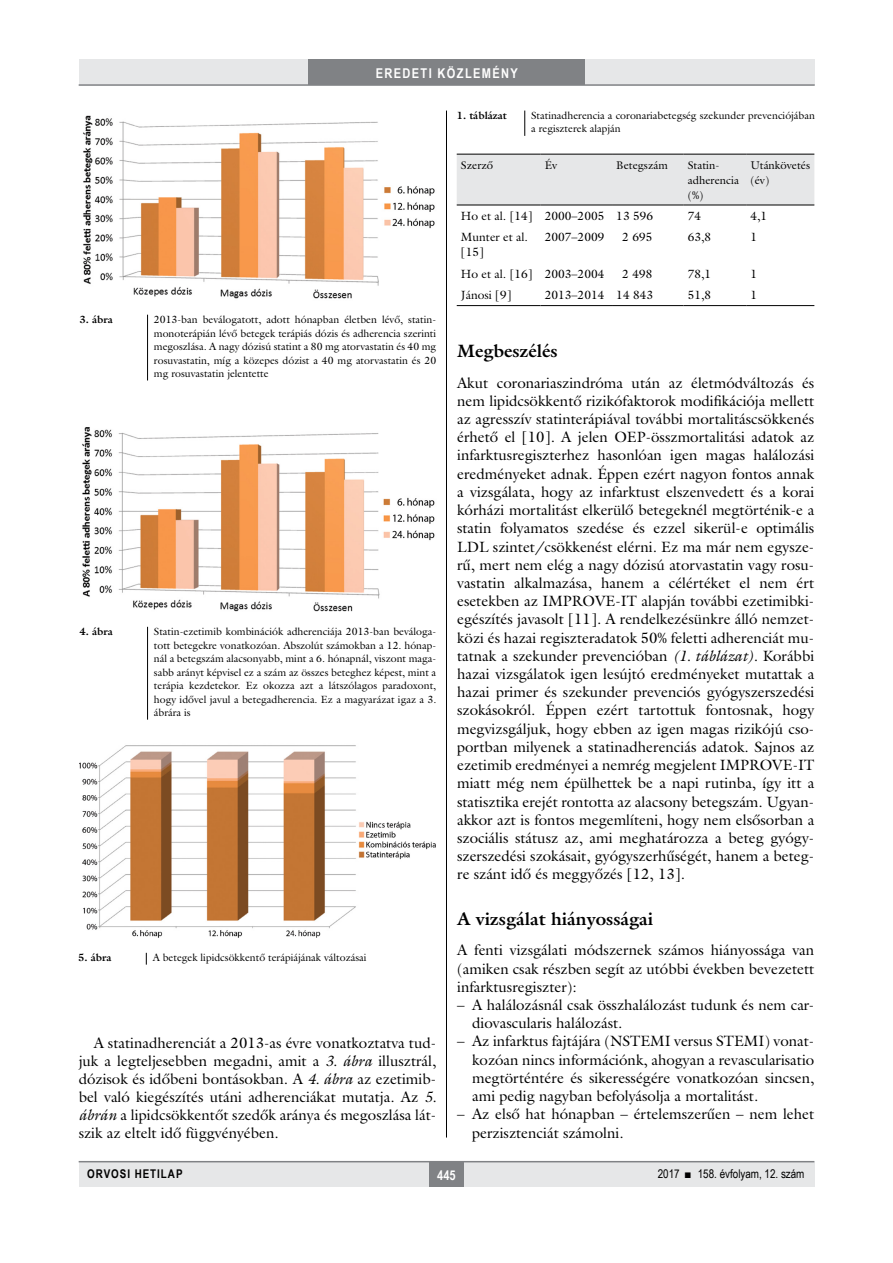
<style>
.page{position:relative;width:893px;height:1263px;background:#fff}
.page>*{position:absolute;margin:0;border:0;box-sizing:border-box;transform-origin:0 0}
.alcimbold{font:700 18px "Galliard Reg";color:#000}
.Body_tompa{font:15px/18.1px "Galliard Reg";color:#000;text-align:justify}
.Body_Text{font:15px/18px "Galliard Reg";color:#000;text-align:justify}
.rovatcim_jo{font:700 13.5px "Arial Narrow";letter-spacing:.1em;color:#fff}
.oldalszam{font:700 13.5px "Arial Narrow";color:#fff}
.tabla{font:12px/15px "Galliard Reg";color:#000}
.pagina{font:12px "Arial Narrow";color:#000}
.pagina-2{font:700 12px "Arial Narrow";letter-spacing:.08em;color:#000}
.tablafej{font:11.25px/15px "Galliard Reg";color:#000}
.kepalairas2{font:10.5px/13.5px "Galliard Reg";color:#000;text-align:justify}
.kepalairas1{font:700 10.5px "Galliard Reg";color:#000}
.s1{font-style:italic}
</style>
<div class="page">
<div style="left:79px;top:1161px;width:735px;height:25px;background:#e6e7e8"></div>
<div style="left:429px;top:1161px;width:34px;height:25px;background:#808285"></div>
<hr style="left:79px;top:1161px;width:735px;height:1px;background:#808285">
<div style="left:79px;top:60px;width:735px;height:25px;background:#e6e7e8"></div>
<div style="left:308px;top:60px;width:277px;height:25px;background:#808285"></div>
<hr style="left:79px;top:84px;width:736px;height:2px;background:#808285">
<hr style="left:446px;top:111px;width:1px;height:1026px;background:#000">
<svg style="left:524px;top:111px;width:1px;height:25px"></svg>
<div style="left:457px;top:155px;width:357px;height:50px;background:#e6e7e8"></div>
<hr style="left:457px;top:154px;width:83px;height:1px;background:#000">
<hr style="left:540px;top:154px;width:72px;height:1px;background:#000">
<hr style="left:612px;top:154px;width:71px;height:1px;background:#000">
<hr style="left:683px;top:154px;width:63px;height:1px;background:#000">
<hr style="left:746px;top:154px;width:68px;height:1px;background:#000">
<hr style="left:457px;top:205px;width:83px;height:1px;background:#000">
<hr style="left:540px;top:205px;width:72px;height:1px;background:#000">
<hr style="left:612px;top:205px;width:71px;height:1px;background:#000">
<hr style="left:683px;top:205px;width:63px;height:1px;background:#000">
<hr style="left:746px;top:205px;width:68px;height:1px;background:#000">
<hr style="left:457px;top:305px;width:83px;height:1px;background:#000">
<hr style="left:540px;top:305px;width:72px;height:1px;background:#000">
<hr style="left:612px;top:305px;width:71px;height:1px;background:#000">
<hr style="left:683px;top:305px;width:63px;height:1px;background:#000">
<hr style="left:746px;top:305px;width:68px;height:1px;background:#000">
<img style="left:83px;top:115px;width:352px;height:184px">
<img style="left:82px;top:427px;width:353px;height:185px">
<img style="left:80px;top:745px;width:356px;height:192px">
<hr style="left:147px;top:315px;width:1px;height:65px;background:#000">
<hr style="left:147px;top:627px;width:1px;height:93px;background:#000">
<svg style="left:146px;top:953px;width:1px;height:12px"></svg>
<p class="rovatcim_jo" style="left:376px;top:63px;width:144px">EREDETI KÖZLEMÉNY</p>
<p class="kepalairas1" style="left:80px;top:313px;width:35px">3. ábra</p>
<p class="kepalairas2" style="left:154px;top:313px;width:284px">2013-ban beválogatott, adott hónapban életben lévő, statin&shy;monoterápián lévő betegek terápiás dózis és adherencia szerinti megoszlása. A nagy dózisú statint a 80 mg atorvastatin és 40 mg rosuvastatin, míg a közepes dózist a 40 mg atorvastatin és 20 mg rosuvastatin jelentette</p>
<p class="kepalairas1" style="left:80px;top:625px;width:35px">4. ábra</p>
<p class="kepalairas2" style="left:154px;top:625px;width:284px">Statin-ezetimib kombinációk adherenciája 2013-ban beváloga&shy;tott betegekre vonatkozóan. Abszolút számokban a 12. hónap&shy;nál a betegszám alacsonyabb, mint a 6. hónapnál, viszont maga&shy;sabb arányt képvisel ez a szám az összes beteghez képest, mint a terápia kezdetekor. Ez okozza azt a látszólagos paradoxont, hogy idővel javul a betegadherencia. Ez a magyarázat igaz a 3. ábrára is</p>
<p class="kepalairas1" style="left:78px;top:951px;width:35px">5. ábra</p>
<p class="kepalairas2" style="left:153px;top:951px;width:215px">A betegek lipidcsökkentő terápiájának változásai</p>
<p class="Body_Text" style="left:79px;top:1033px;width:359px;text-indent:15px">A statinadherenciát a 2013-as évre vonatkoztatva tud&shy;juk a legteljesebben megadni, amit a <span class="s1">3. ábra</span> illusztrál, dózisok és időbeni bontásokban. A <span class="s1">4. ábra</span> az ezetimib&shy;bel való kiegészítés utáni adherenciákat mutatja. Az <span class="s1">5. ábrán</span> a lipidcsökkentőt szedők aránya és megoszlása lát&shy;szik az eltelt idő függvényében.</p>
<p class="kepalairas1" style="left:457px;top:109px;width:52px">1. táblázat</p>
<p class="kepalairas2" style="left:531px;top:109px;width:285px">Statinadherencia a coronariabetegség szekunder prevenciójában a regiszterek alapján</p>
<p class="tablafej" style="left:461px;top:157px;width:34px">Szerző</p>
<p class="tablafej" style="left:545px;top:157px;width:14px">Év</p>
<p class="tablafej" style="left:616px;top:157px;width:53px">Betegszám</p>
<p class="tablafej" style="left:688px;top:157px;width:53px">Statin&shy;adherencia (%)</p>
<p class="tablafej" style="left:750px;top:157px;width:61px">Utánkövetés (év)</p>
<p class="tabla" style="left:461px;top:208px;width:73px">Ho et al. [14]</p>
<p class="tabla" style="left:545px;top:208px;width:61px">2000–2005</p>
<p class="tabla" style="left:616px;top:208px;width:38px">13 596</p>
<p class="tabla" style="left:688px;top:208px;width:15px">74</p>
<p class="tabla" style="left:750px;top:208px;width:18px">4,1</p>
<p class="tabla" style="left:461px;top:230px;width:68px">Munter et al. [15]</p>
<p class="tabla" style="left:545px;top:230px;width:61px">2007–2009</p>
<p class="tabla" style="left:622px;top:230px;width:32px">2 695</p>
<p class="tabla" style="left:688px;top:230px;width:25px">63,8</p>
<p class="tabla" style="left:750px;top:230px;width:8px">1</p>
<p class="tabla" style="left:461px;top:266px;width:73px">Ho et al. [16]</p>
<p class="tabla" style="left:545px;top:266px;width:61px">2003–2004</p>
<p class="tabla" style="left:622px;top:266px;width:32px">2 498</p>
<p class="tabla" style="left:688px;top:266px;width:25px">78,1</p>
<p class="tabla" style="left:750px;top:266px;width:8px">1</p>
<p class="tabla" style="left:461px;top:287px;width:52px">Jánosi [9]</p>
<p class="tabla" style="left:545px;top:287px;width:61px">2013–2014</p>
<p class="tabla" style="left:616px;top:287px;width:38px">14 843</p>
<p class="tabla" style="left:688px;top:287px;width:25px">51,8</p>
<p class="tabla" style="left:750px;top:287px;width:8px">1</p>
<p class="alcimbold" style="left:457px;top:340px;width:102px">Megbeszélés</p>
<p class="Body_tompa" style="left:457px;top:373px;width:359px">Akut coronariaszindróma után az életmódváltozás és nem lipidcsökkentő rizikófaktorok modifikációja mellett az agresszív statinterápiával további mortalitáscsökkenés érhető el [10]. A jelen OEP-összmortalitási adatok az infarktusregiszterhez hasonlóan igen magas halálozási eredményeket adnak. Éppen ezért nagyon fontos annak a vizsgálata, hogy az infarktust elszenvedett és a korai kórházi mortalitást elkerülő betegeknél megtörténik-e a statin folyamatos szedése és ezzel sikerül-e optimális LDL szintet/csökkenést elérni. Ez ma már nem egysze&shy;rű, mert nem elég a nagy dózisú atorvastatin vagy rosu&shy;vastatin alkalmazása, hanem a célértéket el nem ért esetekben az IMPROVE-IT alapján további ezetimibki&shy;egészítés javasolt [11]. A rendelkezésünkre álló nemzet&shy;közi és hazai regiszteradatok 50% feletti adherenciát mu&shy;tatnak a szekunder prevencióban <span class="s1">(1. táblázat).</span> Korábbi hazai vizsgálatok igen lesújtó eredményeket mutattak a hazai primer és szekunder prevenciós gyógyszerszedési szokásokról. Éppen ezért tartottuk fontosnak, hogy megvizsgáljuk, hogy ebben az igen magas rizikójú cso&shy;portban milyenek a statinadherenciás adatok. Sajnos az ezetimib eredményei a nemrég megjelent IMPROVE-IT miatt még nem épülhettek be a napi rutinba, így itt a statisztika erejét rontotta az alacsony betegszám. Ugyan&shy;akkor azt is fontos megemlíteni, hogy nem elsősorban a szociális státusz az, ami meghatározza a beteg gyógy&shy;szerszedési szokásait, gyógyszerhűségét, hanem a beteg&shy;re szánt idő és meggyőzés [12, 13].</p>
<p class="alcimbold" style="left:457px;top:907px;width:198px">A vizsgálat hiányosságai</p>
<p class="Body_tompa" style="left:457px;top:941px;width:359px">A fenti vizsgálati módszernek számos hiányossága van (amiken csak részben segít az utóbbi években bevezetett infarktusregiszter):</p>
<p class="Body_tompa" style="left:472px;top:996px;width:344px;text-indent:-15px">– A halálozásnál csak összhalálozást tudunk és nem car&shy;diovascularis halálozást.</p>
<p class="Body_tompa" style="left:472px;top:1032px;width:344px;text-indent:-15px">– Az infarktus fajtájára (NSTEMI versus STEMI) vonat&shy;kozóan nincs információnk, ahogyan a revascularisatio megtörténtére és sikerességére vonatkozóan sincsen, ami pedig nagyban befolyásolja a mortalitást.</p>
<p class="Body_tompa" style="left:472px;top:1105px;width:344px;text-indent:-15px">– Az első hat hónapban – értelemszerűen – nem lehet perzisztenciát számolni.</p>
<p class="pagina-2" style="left:87px;top:1165px;width:97px">ORVOSI HETILAP</p>
<p class="oldalszam" style="left:437px;top:1165px;width:20px">445</p>
<p class="pagina" style="left:658px;top:1165px;width:148px">2017 ■ 158. évfolyam, 12. szám</p>
</div>
